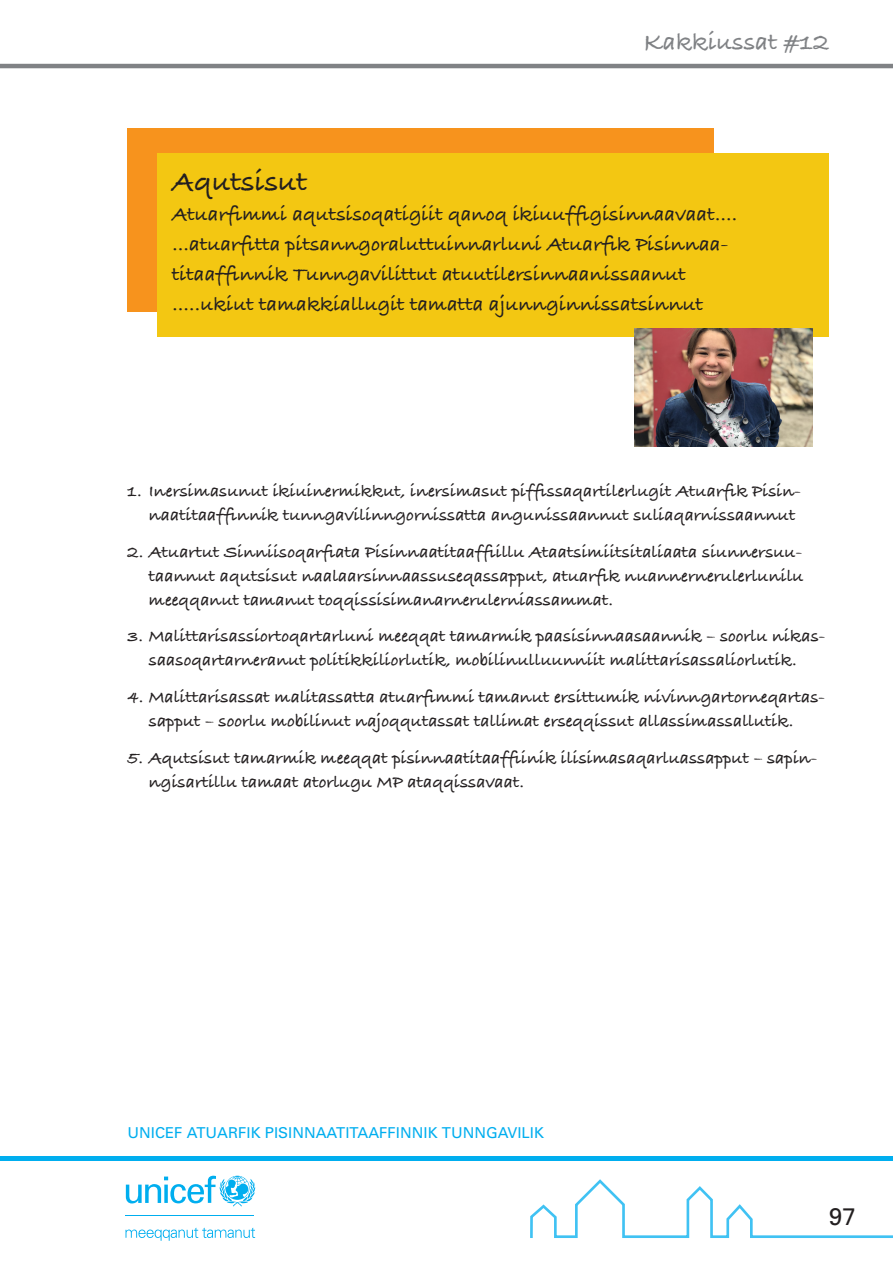
<style>
.page{position:relative;width:893px;height:1263px;background:#fff}
.page>*{position:absolute;margin:0;border:0;box-sizing:border-box;transform-origin:0 0}
.Rubrik_mellem{font:700 30px "Bradley Hand ITCTT";color:#231f20}
.Rubrik{font:700 25.5px "Bradley Hand ITCTT";color:#808285}
.t1{font:24px "Univers";color:#231f20}
.Rubrik_mellem-2{font:700 21px/30px "Bradley Hand ITCTT";color:#231f20}
.Broedtekst{font:700 18px/24px "Bradley Hand ITCTT";color:#231f20}
.Broedtekst-2{font:15px "Univers";color:#00aeef}
</style>
<div class="page">
<hr style="left:0;top:64px;width:893px;height:4px;background:#808285">
<div style="left:128px;top:128px;width:586px;height:183px;background:#f7931d"></div>
<div style="left:157px;top:153px;width:672px;height:184px;background:#f3c712"></div>
<img style="left:635px;top:328px;width:177px;height:118px">
<hr style="left:0;top:1157px;width:893px;height:4px;background:#00aeef">
<svg style="left:530px;top:1179px;width:363px;height:59px"></svg>
<svg style="left:126px;top:1176px;width:129px;height:30px"></svg>
<hr style="left:126px;top:1215px;width:128px;height:1px;background:#00aeef">
<svg style="left:125px;top:1228px;width:130px;height:13px"></svg>
<p class="Rubrik" style="left:644px;top:23px;width:187px">Kakkiussat #12</p>
<p class="Rubrik_mellem" style="left:172px;top:159px;width:137px">Aqutsisut</p>
<p class="Rubrik_mellem-2" style="left:172px;top:199px;width:567px">Atuarfimmi aqutsisoqatigiit qanoq ikiuuffigisinnaavaat….</p>
<p class="Rubrik_mellem-2" style="left:172px;top:229px;width:557px">…atuarfitta pitsanngoraluttuinnarluni Atuarfik Pisinnaa&shy;titaaffinnik Tunngavilittut atuutilersinnaanissaanut</p>
<p class="Rubrik_mellem-2" style="left:172px;top:289px;width:533px">…..ukiut tamakkiallugit tamatta ajunnginnissatsinnut</p>
<p class="Broedtekst" style="left:149px;top:478px;width:654px;text-indent:-21px">1. Inersimasunut ikiuinermikkut, inersimasut piffissaqartilerlugit Atuarfik Pisin&shy;naatitaaffinnik tunngavilinngornissatta angunissaannut suliaqarnissaannut</p>
<p class="Broedtekst" style="left:149px;top:539px;width:656px;text-indent:-21px">2. Atuartut Sinniisoqarfiata Pisinnaatitaaffiillu Ataatsimiitsitaliaata siunnersuu&shy;taannut aqutsisut naalaarsinnaassuseqassapput, atuarfik nuannernerulerlunilu meeqqanut tamanut toqqissisimanarnerulerniassammat.</p>
<p class="Broedtekst" style="left:128px;top:623px;width:699px;text-align:center">3. Malittarisassiortoqartarluni meeqqat tamarmik paasisinnaasaannik – soorlu nikas&shy;saasoqartarneranut politikkiliorlutik, mobilinulluunniit malittarisassaliorlutik.</p>
<p class="Broedtekst" style="left:128px;top:684px;width:699px;text-align:center">4. Malittarisassat malitassatta atuarfimmi tamanut ersittumik nivinngartorneqartas&shy;sapput – soorlu mobilinut najoqqutassat tallimat erseqqissut allassimassallutik.</p>
<p class="Broedtekst" style="left:149px;top:745px;width:669px;text-indent:-21px">5. Aqutsisut tamarmik meeqqat pisinnaatitaaffiinik ilisimasaqarluassapput – sapin&shy;ngisartillu tamaat atorlugu MP ataqqissavaat.</p>
<p class="Broedtekst-2" style="left:128px;top:1124px;width:418px">UNICEF ATUARFIK PISINNAATITAAFFINNIK TUNNGAVILIK</p>
<p class="t1" style="left:829px;top:1202px;width:28px">97</p>
</div>
